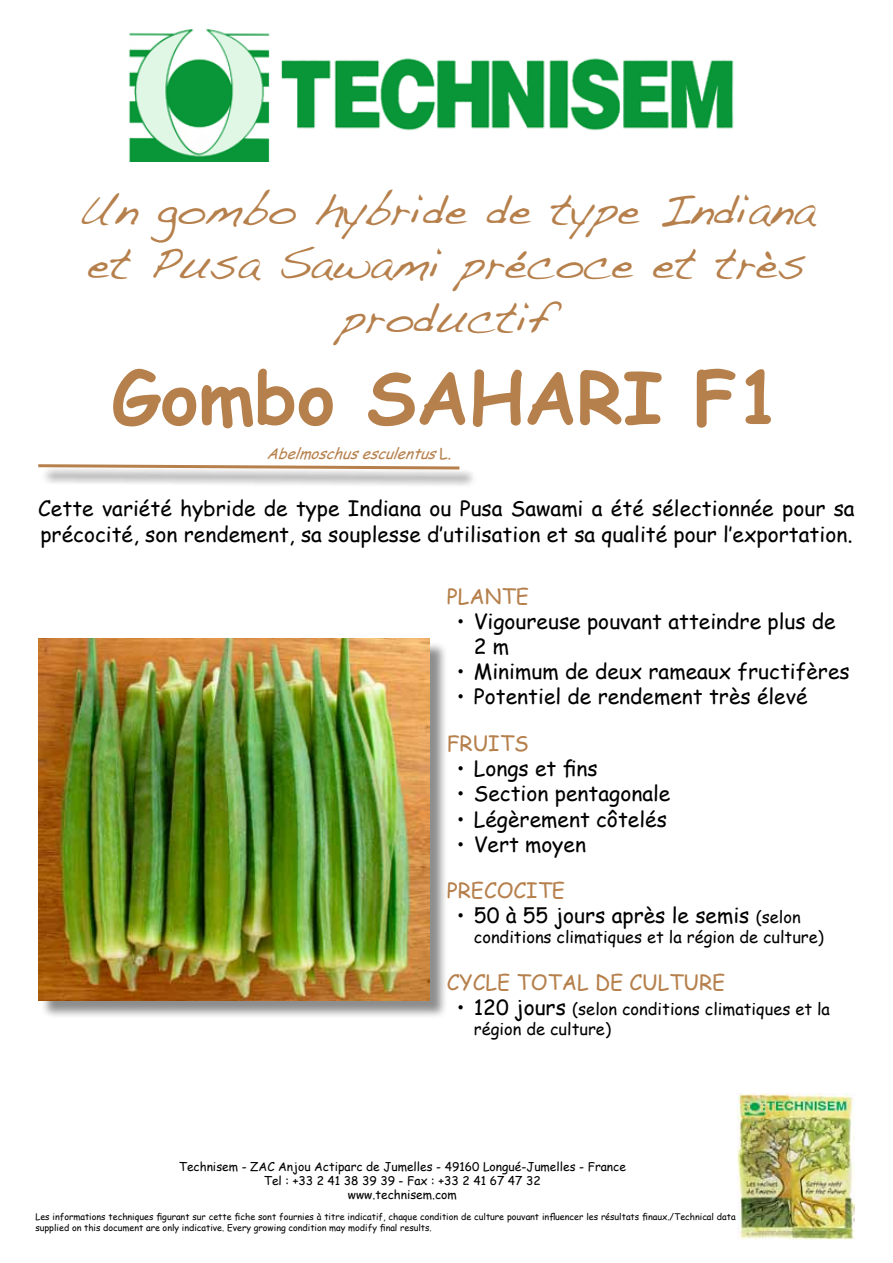
<style>
.page{position:relative;width:893px;height:1263px;background:#fff}
.page>*{position:absolute;margin:0;border:0;box-sizing:border-box;transform-origin:0 0}
.t1{font:700 72px "Comic Sans MS";color:#b6804c}
.t2{font:45px/54px "Handwriting Dakota";color:#b6804c;text-align:center}
.t3{font:21px/25.2px "Comic Sans MS";color:#000}
.t4{font:21px "Comic Sans MS";color:#b6804c}
.t5{font:16.5px/19.8px "Comic Sans MS";color:#000}
.t6{font:italic 15px "Comic Sans MS";color:#b6804c}
.t7{font:12px/14.4px "Comic Sans MS";color:#000;text-align:center}
.t8{font:9px/10.8px "Comic Sans MS";color:#000}
.s1{font-style:normal}
.s2{font-size:16.5px}
.s3{font-size:21px}
</style>
<div class="page">
<img style="left:129px;top:29px;width:605px;height:133px">
<img style="left:737px;top:1094px;width:118px;height:146px">
<div style="left:41px;top:466px;width:436px;height:22px;background:#000;opacity:.75"></div>
<svg style="left:38px;top:464px;width:424px;height:7px"></svg>
<div style="left:41px;top:641px;width:407px;height:378px;background:#000;opacity:.45"></div>
<img style="left:38px;top:639px;width:391px;height:361px">
<h2 class="t2" style="left:78px;top:182px;width:738px">Un gombo hybride de type Indiana et Pusa Sawami précoce et très productif</h2>
<h1 class="t1" style="left:112px;top:345px;width:671px">Gombo SAHARI F1</h1>
<p class="t6" style="left:266px;top:442px;width:186px">Abelmoschusesculentus<span class="s1">L .</span></p>
<p class="t3" style="left:38px;top:496px;width:818px">Cette variété hybride de type Indiana ou Pusa Sawami a été sélectionnée pour sa précocité, son rendement, sa souplesse d’utilisation et sa qualité pour l’exportation.</p>
<p class="t4" style="left:447px;top:580px;width:84px">PLANTE</p>
<p class="t3" style="left:474px;top:608px;width:363px;text-indent:-17px">• Vigoureuse pouvant atteindre plus de<br>2 m</p>
<p class="t3" style="left:457px;top:658px;width:394px">• Minimum de deux rameaux fructifères</p>
<p class="t3" style="left:457px;top:683px;width:352px">• Potentiel de rendement très élevé</p>
<p class="t4" style="left:447px;top:728px;width:83px">FRUITS</p>
<p class="t3" style="left:457px;top:755px;width:142px">• Longs et fins</p>
<p class="t3" style="left:457px;top:780px;width:215px">• Section pentagonale</p>
<p class="t3" style="left:457px;top:806px;width:212px">• Légèrement côtelés</p>
<p class="t3" style="left:457px;top:831px;width:131px">• Vert moyen</p>
<p class="t4" style="left:447px;top:875px;width:120px">PRECOCITE</p>
<p class="t3" style="left:457px;top:902px;width:345px">• 50 à 55 jours après le semis <span class="s2">(selon</span></p>
<p class="t5" style="left:474px;top:927px;width:352px">conditions climatiques et la région de culture)</p>
<p class="t4" style="left:447px;top:966px;width:280px">CYCLE TOTAL DE CULTURE</p>
<p class="t5" style="left:474px;top:998px;width:358px;text-indent:-17px"><span class="s3">• 120 jours</span> (selon conditions climatiques et la région de culture)</p>
<p class="t7" style="left:179px;top:1158px;width:449px">Technisem - ZAC Anjou Actiparc de Jumelles - 49160 Longué-Jumelles - France<br>Tel : +33 2 41 38 39 39 - Fax : +33 2 41 67 47 32<br>www.technisem.com</p>
<p class="t8" style="left:35px;top:1211px;width:702px">Les informations techniques figurant sur cette fiche sont fournies à titre indicatif, chaque condition de culture pouvant influencer les résultats finaux./Technical data supplied on this document are only indicative. Every growing condition may modify final results.</p>
</div>
